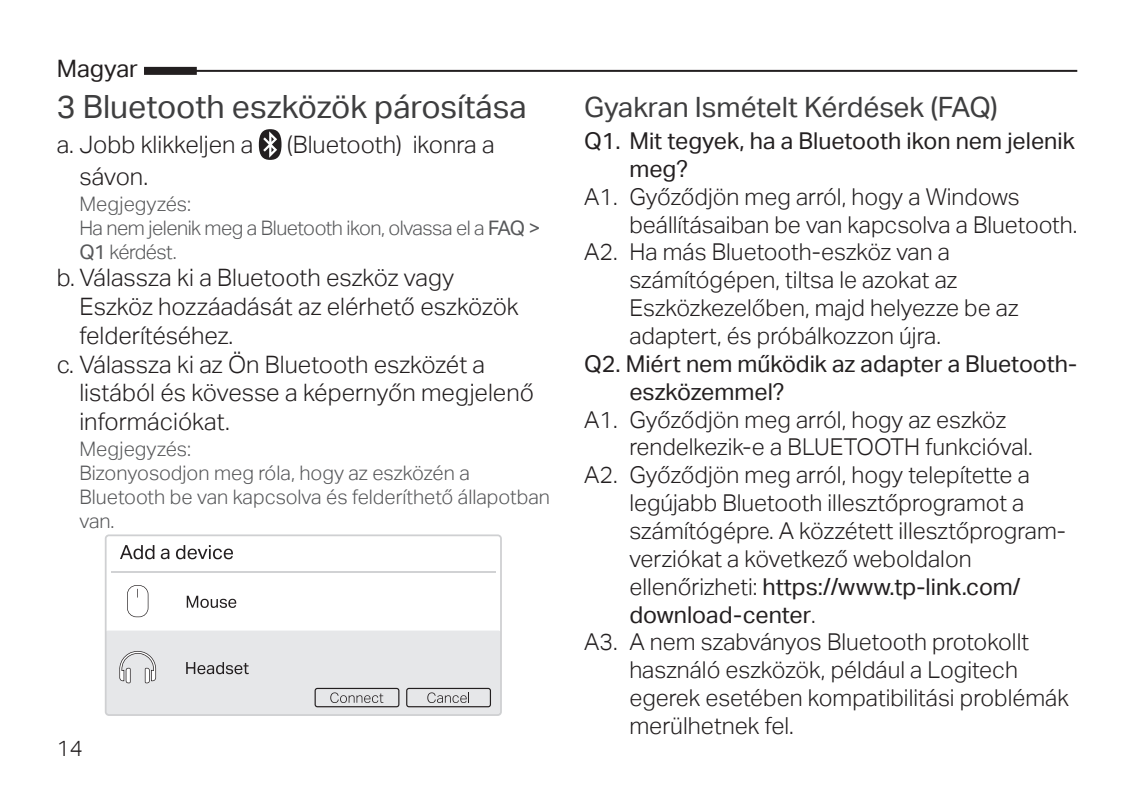
<style>
.page{position:relative;width:1134px;height:794px;background:#fff}
.page>*{position:absolute;margin:0;border:0;box-sizing:border-box;transform-origin:0 0}
.t1{font:32px "TP Link Aktiv Regular";color:#3e3e3f}
.t2{font:28px "TP Link Aktiv Regular";color:#3e3e3f}
.t3{font:24px "TP Link Aktiv Light";color:#231f20}
.t4{font:24px "TP Link Aktiv Regular";color:#231f20}
.t5{font:23.2px/28px "TP Link Aktiv Light";color:#231f20}
.t6{font:23.2px/28px "TP Link Aktiv Regular";color:#231f20}
.t7{font:22px "TP Link Aktiv Light";color:#231f20}
.t8{font:20px/24px "TP Link Aktiv Light";color:#57585a}
.t9{font:20px/24px "TP Link Aktiv Light";letter-spacing:-.025em;color:#57585a}
.s1{font-family:"TP Link Aktiv Regular"}
.s2{font-family:"TP Link Aktiv Light"}
</style>
<div class="page">
<hr style="left:179px;top:70px;width:898px;height:2px;background:#231f20">
<div style="left:144px;top:67px;width:53px;height:8px;background:#231f20"></div>
<svg style="left:259px;top:129px;width:22px;height:31px"></svg>
<svg style="left:105px;top:534px;width:397px;height:182px"></svg>
<svg style="left:187px;top:596px;width:49px;height:12px"></svg>
<svg style="left:127px;top:585px;width:21px;height:32px"></svg>
<svg style="left:315px;top:688px;width:84px;height:19px;background:#c1c1c3"></svg>
<svg style="left:406px;top:688px;width:85px;height:19px;background:#c2c2c4"></svg>
<svg style="left:186px;top:662px;width:63px;height:12px"></svg>
<svg style="left:119px;top:651px;width:37px;height:32px"></svg>
<p class="t4" style="left:57px;top:55px;width:83px">Magyar</p>
<h1 class="t1" style="left:57px;top:88px;width:472px">3 Bluetooth eszközök párosítása</h1>
<p class="t3" style="left:57px;top:131px;width:198px">a. Jobb klikkeljen a</p>
<p class="t3" style="left:287px;top:131px;width:209px">(Bluetooth) ikonra a</p>
<p class="t3" style="left:79px;top:163px;width:70px">sávon.</p>
<p class="t9" style="left:79px;top:192px;width:463px">Megjegyzés:<br>Ha nem jelenik meg a Bluetooth ikon, olvassa el a <span class="s1">FAQ &gt;<br>Q1</span> kérdést.</p>
<p class="t3" style="left:57px;top:264px;width:399px">b. Válassza ki a Bluetooth eszköz vagy</p>
<p class="t3" style="left:79px;top:292px;width:441px">Eszköz hozzáadását az elérhető eszközök</p>
<p class="t3" style="left:79px;top:321px;width:155px">felderítéséhez.</p>
<p class="t3" style="left:57px;top:350px;width:430px">c. Válassza ki az Ön Bluetooth eszközét a</p>
<p class="t3" style="left:79px;top:379px;width:456px">listából és kövesse a képernyőn megjelenő</p>
<p class="t3" style="left:79px;top:408px;width:152px">információkat.</p>
<p class="t8" style="left:79px;top:436px;width:472px">Megjegyzés:<br>Bizonyosodjon meg róla, hogy az eszközén a<br>Bluetooth be van kapcsolva és felderíthető állapotban van.</p>
<p class="t7" style="left:57px;top:735px;width:28px">14</p>
<p class="t2" style="left:584px;top:91px;width:415px">Gyakran Ismételt Kérdések (FAQ)</p>
<p class="t6" style="left:629px;top:127px;width:447px;text-indent:-45px">Q1. Mit tegyek, ha a Bluetooth ikon nem jelenik meg?</p>
<p class="t5" style="left:584px;top:183px;width:437px">A1. Győződjön meg arról, hogy a Windows</p>
<p class="t5" style="left:629px;top:211px;width:450px">beállításaiban be van kapcsolva a Bluetooth.</p>
<p class="t5" style="left:584px;top:238px;width:368px">A2. Ha más Bluetooth-eszköz van a</p>
<p class="t5" style="left:629px;top:266px;width:329px">számítógépen, tiltsa le azokat az</p>
<p class="t5" style="left:629px;top:294px;width:391px">Eszközkezelőben, majd helyezze be az</p>
<p class="t5" style="left:629px;top:322px;width:313px">adaptert, és próbálkozzon újra.</p>
<p class="t6" style="left:629px;top:350px;width:449px;text-indent:-45px">Q2. Miért nem működik az adapter a Bluetooth&shy;eszközemmel?</p>
<p class="t5" style="left:584px;top:405px;width:424px">A1. Győződjön meg arról, hogy az eszköz</p>
<p class="t5" style="left:629px;top:433px;width:405px">rendelkezik-e a BLUETOOTH funkcióval.</p>
<p class="t5" style="left:584px;top:461px;width:447px">A2. Győződjön meg arról, hogy telepítette a</p>
<p class="t5" style="left:629px;top:489px;width:397px">legújabb Bluetooth illesztőprogramot a</p>
<p class="t5" style="left:629px;top:517px;width:438px">számítógépre. A közzétett illesztőprogram-</p>
<p class="t5" style="left:629px;top:545px;width:344px">verziókat a következő weboldalon</p>
<p class="t6" style="left:629px;top:572px;width:393px"><span class="s2">ellenőrizheti:</span> https://www.tp-link.com/ download-center<span class="s2">.</span></p>
<p class="t5" style="left:629px;top:628px;width:441px;text-indent:-45px">A3. A nem szabványos Bluetooth protokollt használó eszközök, például a Logitech egerek esetében kompatibilitási problémák merülhetnek fel.</p>
</div>
